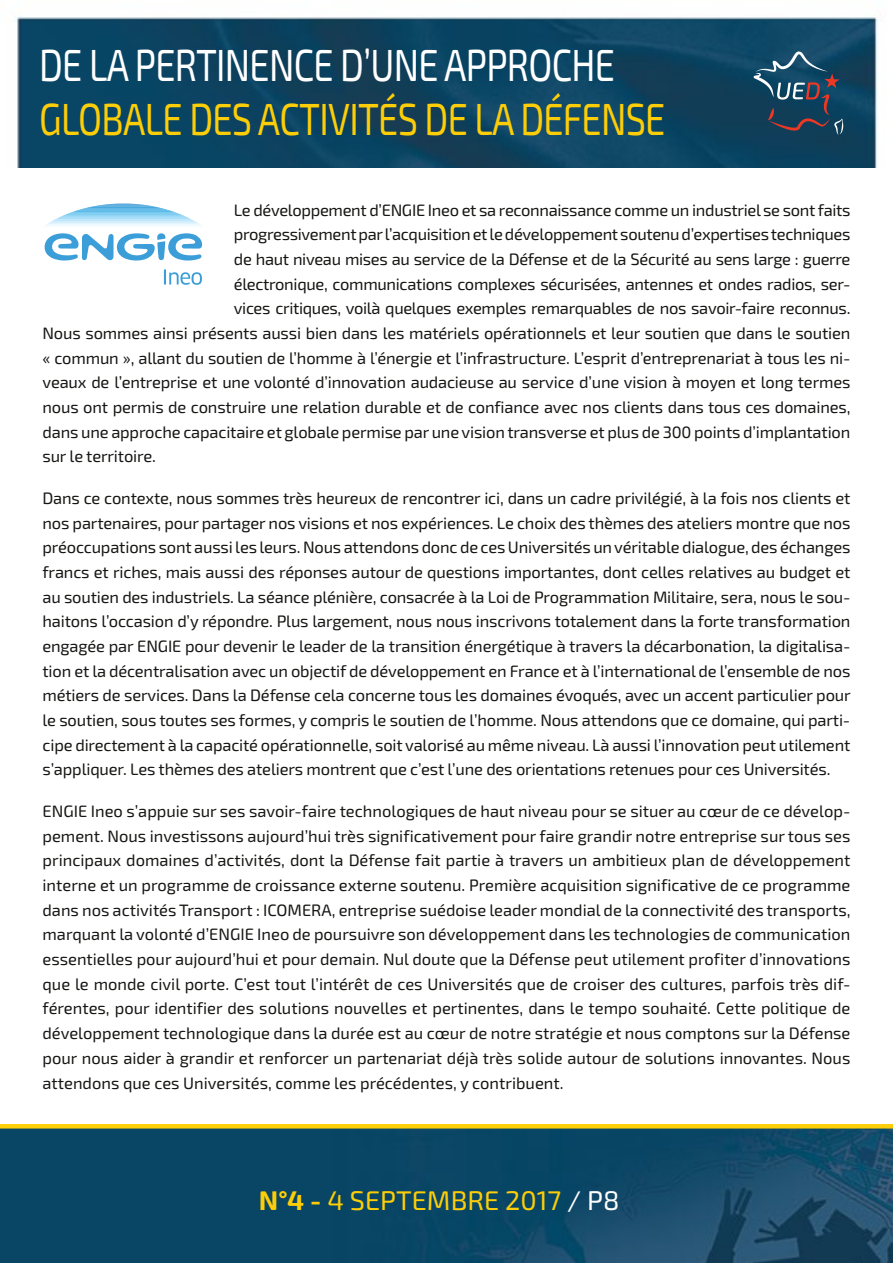
<style>
.page{position:relative;width:893px;height:1263px;background:#fff}
.page>*{position:absolute;margin:0;border:0;box-sizing:border-box;transform-origin:0 0}
.t1{font:45px "Exo 2";letter-spacing:-.02em;color:#fdce07;scale:.8 1}
.t2{font:45px "Exo 2";color:#fff;scale:.8 1}
.t3{font:27px "Exo 2";color:#fdce07}
.t4{font:16.5px/24.6px "Exo 2";letter-spacing:-.01em;color:#161614;text-align:justify}
.s1{font-weight:700}
.s2{color:#fff}
</style>
<div class="page">
<img style="left:15px;top:16px;width:863px;height:152px">
<svg style="left:754px;top:51px;width:89px;height:83px;background:#2b4e66"></svg>
<svg style="left:45px;top:203px;width:157px;height:23px"></svg>
<svg style="left:45px;top:233px;width:157px;height:28px"></svg>
<svg style="left:164px;top:269px;width:38px;height:16px"></svg>
<svg style="left:0;top:1124px;width:893px;height:139px;background:#164c63"></svg>
<h1 class="t2" style="left:39px;top:39px;width:146px">Dela pertinence</h1>
<h1 class="t2" style="left:340px;top:39px;width:158px">d’une approche</h1>
<h1 class="t1" style="left:39px;top:93px;width:26px">globale</h1>
<h1 class="t1" style="left:189px;top:93px;width:493px">des activitésde la Défense</h1>
<p class="t4" style="left:234px;top:198px;width:618px">Le développement d’ENGIE Ineo et sa reconnaissance comme un industriel se sont faits</p>
<p class="t4" style="left:234px;top:223px;width:618px">progressivement par l’acquisition et le développement soutenu d’expertises techniques</p>
<p class="t4" style="left:234px;top:247px;width:618px">de haut niveau mises au service de la Défense et de la Sécurité au sens large : guerre</p>
<p class="t4" style="left:234px;top:272px;width:618px">électronique, communications complexes sécurisées, antennes et ondes radios, ser-</p>
<p class="t4" style="left:234px;top:297px;width:618px">vices critiques, voilà quelques exemples remarquables de nos savoir-faire reconnus.</p>
<p class="t4" style="left:43px;top:321px;width:809px">Nous sommes ainsi présents aussi bien dans les matériels opérationnels et leur soutien que dans le soutien</p>
<p class="t4" style="left:43px;top:346px;width:809px">« commun », allant du soutien de l’homme à l’énergie et l’infrastructure. L’esprit d’entreprenariat à tous les ni-</p>
<p class="t4" style="left:43px;top:371px;width:809px">veaux de l’entreprise et une volonté d’innovation audacieuse au service d’une vision à moyen et long termes</p>
<p class="t4" style="left:43px;top:395px;width:809px">nous ont permis de construire une relation durable et de confiance avec nos clients dans tous ces domaines,</p>
<p class="t4" style="left:43px;top:420px;width:809px">dans une approche capacitaire et globale permise par une vision transverse et plus de 300 points d’implantation</p>
<p class="t4" style="left:43px;top:445px;width:115px">sur le territoire.</p>
<p class="t4" style="left:43px;top:486px;width:810px">Dans ce contexte, nous sommes très heureux de rencontrer ici, dans un cadre privilégié, à la fois nos clients et nos partenaires, pour partager nos visions et nos expériences. Le choix des thèmes des ateliers montre que nos préoccupations sont aussi les leurs. Nous attendons donc de ces Universités un véritable dialogue, des échanges francs et riches, mais aussi des réponses autour de questions importantes, dont celles relatives au budget et au soutien des industriels. La séance plénière, consacrée à la Loi de Programmation Militaire, sera, nous le sou&shy;haitons l’occasion d’y répondre. Plus largement, nous nous inscrivons totalement dans la forte transformation engagée par ENGIE pour devenir le leader de la transition énergétique à travers la décarbonation, la digitalisa&shy;tion et la décentralisation avec un objectif de développement en France et à l’international de l’ensemble de nos métiers de services. Dans la Défense cela concerne tous les domaines évoqués, avec un accent particulier pour le soutien, sous toutes ses formes, y compris le soutien de l’homme. Nous attendons que ce domaine, qui parti&shy;cipe directement à la capacité opérationnelle, soit valorisé au même niveau. Là aussi l’innovation peut utilement s’appliquer. Les thèmes des ateliers montrent que c’est l’une des orientations retenues pour ces Universités.</p>
<p class="t4" style="left:43px;top:799px;width:809px">ENGIE Ineo s’appuie sur ses savoir-faire technologiques de haut niveau pour se situer au cœur de ce dévelop&shy;pement. Nous investissons aujourd’hui très significativement pour faire grandir notre entreprise sur tous ses principaux domaines d’activités, dont la Défense fait partie à travers un ambitieux plan de développement interne et un programme de croissance externe soutenu. Première acquisition significative de ce programme dans nos activités Transport : ICOMERA, entreprise suédoise leader mondial de la connectivité des transports, marquant la volonté d’ENGIE Ineo de poursuivre son développement dans les technologies de communication essentielles pour aujourd’hui et pour demain. Nul doute que la Défense peut utilement profiter d’innovations que le monde civil porte. C’est tout l’intérêt de ces Universités que de croiser des cultures, parfois très dif&shy;férentes, pour identifier des solutions nouvelles et pertinentes, dans le tempo souhaité. Cette politique de développement technologique dans la durée est au cœur de notre stratégie et nous comptons sur la Défense pour nous aider à grandir et renforcer un partenariat déjà très solide autour de solutions innovantes. Nous attendons que ces Universités, comme les précédentes, y contribuent.</p>
<h2 class="t3" style="left:259px;top:1185px;width:124px"><span class="s1">N°4 -</span> 4 Septembre</h2>
<h2 class="t3" style="left:505px;top:1185px;width:116px">2017 <span class="s2">/ P8</span></h2>
</div>
